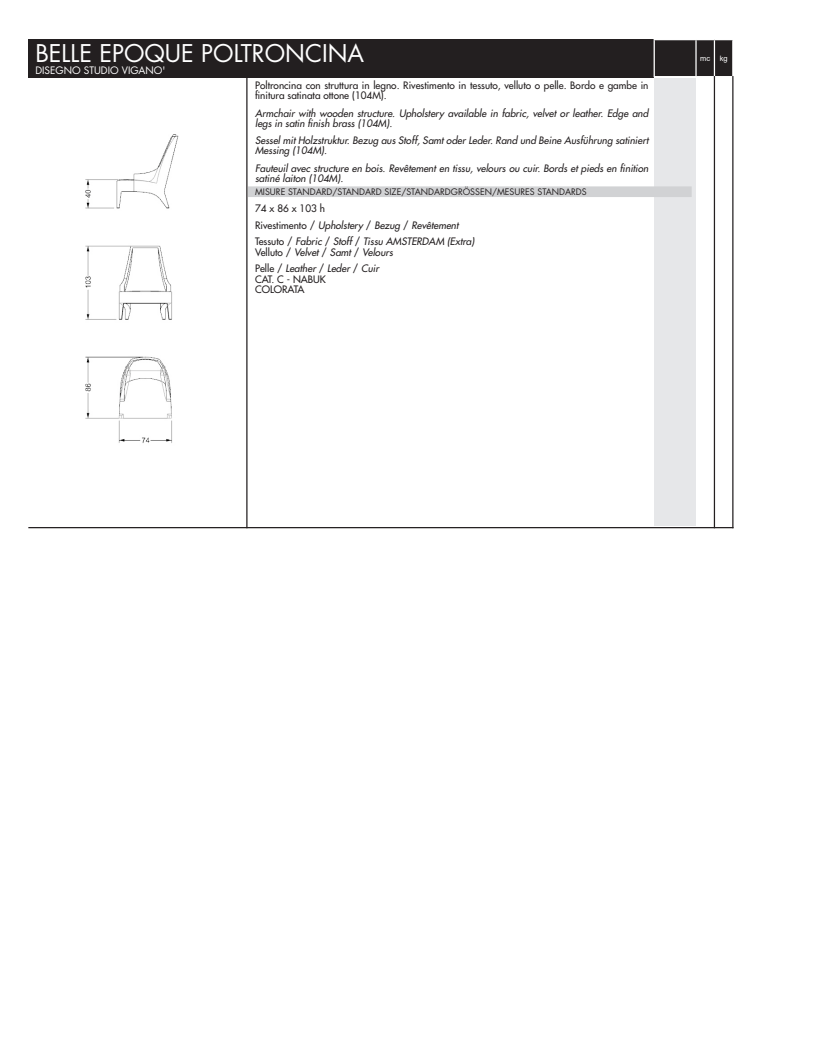
<style>
.page{position:relative;width:815px;height:1053px;background:#fff}
.page>*{position:absolute;margin:0;border:0;box-sizing:border-box;transform-origin:0 0}
.t1{font:23.75px "Futura Std";color:#fff}
.t2{font:italic 500 10px/10px "Futura Std";color:#231f20}
.t3{font:500 10px/10px "Futura Std";color:#231f20}
.t4{font:10px "Futura Std";color:#fff}
.t5{font:8.75px "Futura Std";color:#231f20}
.t6{font:7.5px "Arial";color:#fff}
.s1{font-style:normal}
</style>
<div class="page">
<div style="left:28px;top:39px;width:626px;height:38px;background:#231f20"></div>
<svg style="left:654px;top:39px;width:79px;height:38px;background:#3a3737"></svg>
<div style="left:654px;top:78px;width:42px;height:447px;background:#e6e7e9"></div>
<hr style="left:28px;top:527px;width:705px;height:1px;background:#231f20">
<hr style="left:246px;top:76px;width:2px;height:452px;background:#231f20">
<hr style="left:714px;top:76px;width:1px;height:452px;background:#231f20">
<hr style="left:732px;top:76px;width:1px;height:452px;background:#231f20">
<img style="left:85px;top:134px;width:94px;height:309px">
<div style="left:248px;top:186px;width:444px;height:11px;background:#d1d2d4"></div>
<h1 class="t1" style="left:35px;top:38px;width:330px">BELLE EPOQUE POLTRONCINA</h1>
<p class="t4" style="left:35px;top:64px;width:132px">DISEGNO STUDIO VIGANO'</p>
<p class="t3" style="left:255px;top:80px;width:395px">Poltroncina con struttura in legno. Rivestimento in tessuto, velluto o pelle. Bordo e gambe in finitura satinata ottone (104M).</p>
<p class="t2" style="left:255px;top:108px;width:395px">Armchair with wooden structure. Upholstery available in fabric, velvet or leather. Edge and legs in satin finish brass (104M).</p>
<p class="t2" style="left:255px;top:136px;width:395px">Sessel mit Holzstruktur. Bezug aus Stoff, Samt oder Leder. Rand und Beine Ausführung satiniert<br>Messing (104M).</p>
<p class="t2" style="left:255px;top:163px;width:395px">Fauteuil avec structure en bois. Revêtement en tissu, velours ou cuir. Bords et pieds en finition satiné laiton (104M).</p>
<p class="t5" style="left:255px;top:186px;width:333px">MISURE STANDARD/STANDARD SIZE/STANDARDGRÖSSEN/MESURES STANDARDS</p>
<p class="t2" style="left:255px;top:201px;width:221px;line-height:16.5px"><span class="s1">74 x 86 x 103 h<br>Rivestimento /</span> Upholstery <span class="s1">/</span> Bezug <span class="s1">/</span> Revêtement<br><span class="s1">Tessuto /</span> Fabric <span class="s1">/</span> Stoff <span class="s1">/</span> Tissu AMSTERDAM (Extra)</p>
<p class="t2" style="left:255px;top:244px;width:139px;line-height:16.2px"><span class="s1">Velluto /</span> Velvet <span class="s1">/</span> Samt <span class="s1">/</span> Velours<br><span class="s1">Pelle /</span> Leather <span class="s1">/</span> Leder <span class="s1">/</span> Cuir</p>
<p class="t3" style="left:255px;top:274px;width:72px;line-height:10.5px">CAT. C - NABUK<br>COLORATA</p>
<p class="t6" style="left:700px;top:53px;width:11px">mc</p>
<p class="t6" style="left:720px;top:53px;width:9px">kg</p>
</div>
